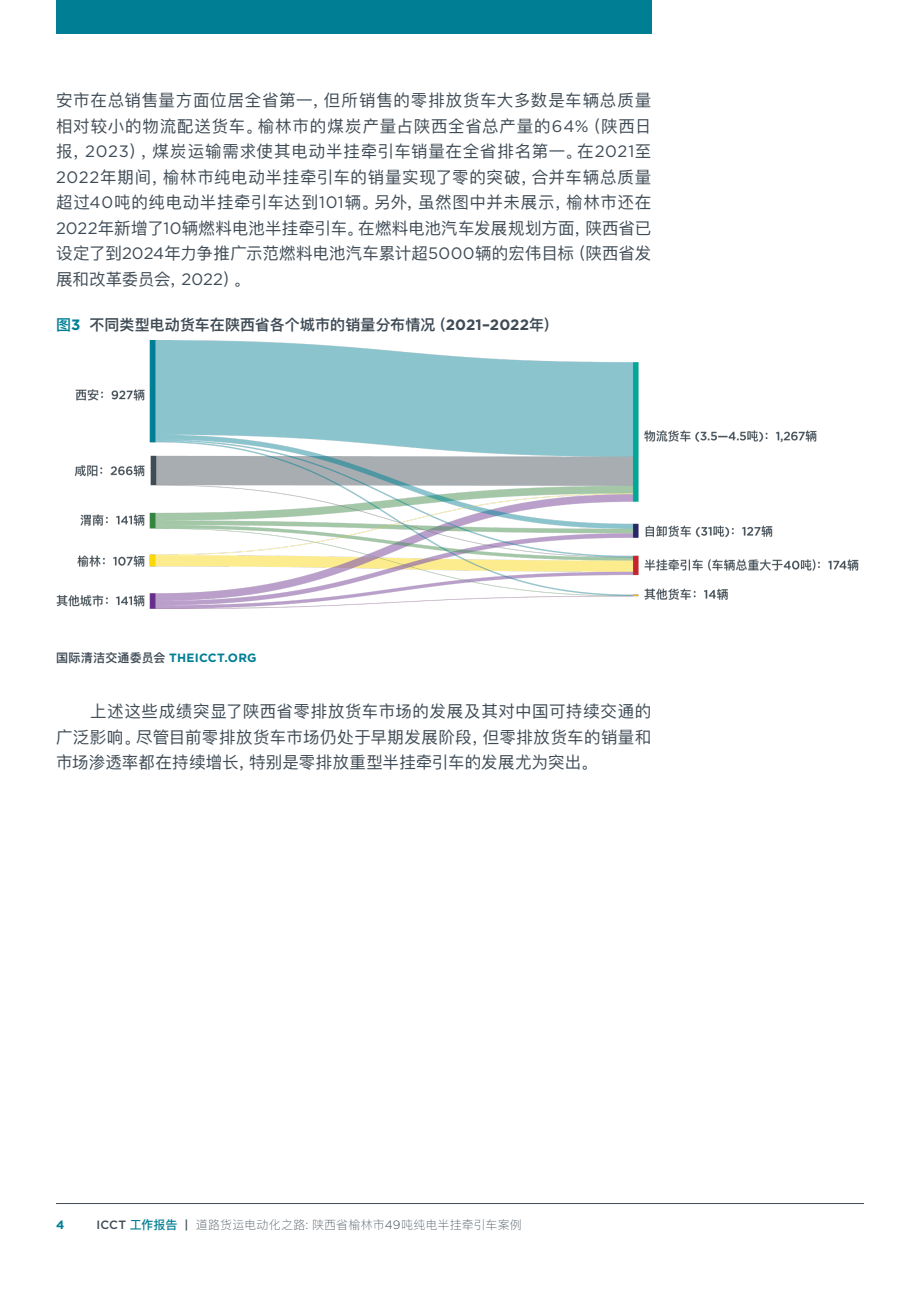
<style>
.page{position:relative;width:920px;height:1290px;background:#fff}
.page>*{position:absolute;margin:0;border:0;box-sizing:border-box;transform-origin:0 0}
.中文正文{font:16.5px/25.5px "Ping Fang SC";letter-spacing:.01em;color:#3f4b55;text-align:justify}
.Figure___Table_number{font:600 15px "Ping Fang SC";letter-spacing:.005em;color:#3f4b55}
.t1{font:100 12px "Ping Fang SC";letter-spacing:.01em;color:#3f4b55}
.Figure_credit{font:700 12px "Gotham";letter-spacing:.02em;color:#007e94}
.s1{font-family:"Gotham"}
.s2{color:#007e94}
.s3{font-family:"Gotham";font-weight:700;color:#007e94}
.s4{font-family:"Gotham";font-weight:700}
.s5{font-family:"Ping Fang SC";font-weight:600;color:#3f4b55}
.s6{font-family:"Gotham";font-weight:500}
.s7{font-weight:500;color:#007e94}
.s8{font-family:"Gotham";font-weight:300}
</style>
<div class="page">
<hr style="left:56px;top:1203px;width:808px;height:1px;background:#3f4b55">
<div style="left:56px;top:0;width:595px;height:34px;background:#007e94"></div>
<img style="left:56px;top:341px;width:802px;height:267px">
<p class="中文正文" style="left:56px;top:87px;width:597px">安市在总销售量方面位居全省第一，但所销售的零排放货车大多数是车辆总质量相对较小的物流配送货车。榆林市的煤炭产量占陕西全省总产量的<span class="s1">64%</span>（陕西日报，<span class="s1">2023</span>），煤炭运输需求使其电动半挂牵引车销量在全省排名第一。在<span class="s1">2021</span>至<span class="s1">2022</span>年期间，榆林市纯电动半挂牵引车的销量实现了零的突破，合并车辆总质量超过<span class="s1">40</span>吨的纯电动半挂牵引车达到<span class="s1">101</span>辆。另外，虽然图中并未展示，榆林市还在<span class="s1">2022</span>年新增了<span class="s1">10</span>辆燃料电池半挂牵引车。在燃料电池汽车发展规划方面，陕西省已设定了到<span class="s1">2024</span>年力争推广示范燃料电池汽车累计超<span class="s1">5000</span>辆的宏伟目标（陕西省发展和改革委员会，<span class="s1">2022</span>）。</p>
<p class="Figure___Table_number" style="left:56px;top:315px;width:504px"><span class="s2">图</span><span class="s3">3</span> 不同类型电动货车在陕西省各个城市的销量分布情况（<span class="s4">2021–2022</span>年）</p>
<p class="Figure_credit" style="left:56px;top:650px;width:202px"><span class="s5">国际清洁交通委员会</span> THEICCT.ORG</p>
<p class="中文正文" style="left:56px;top:698px;width:597px;text-indent:34px">上述这些成绩突显了陕西省零排放货车市场的发展及其对中国可持续交通的广泛影响。尽管目前零排放货车市场仍处于早期发展阶段，但零排放货车的销量和市场渗透率都在持续增长，特别是零排放重型半挂牵引车的发展尤为突出。</p>
<p class="Figure_credit" style="left:56px;top:1217px;width:10px">4</p>
<p class="t1" style="left:96px;top:1218px;width:427px"><span class="s6">ICCT</span> <span class="s7">工作报告</span> <span class="s6">|</span> 道路货运电动化之路<span class="s8">:</span> 陕西省榆林市<span class="s8">49</span>吨纯电半挂牵引车案例</p>
</div>
